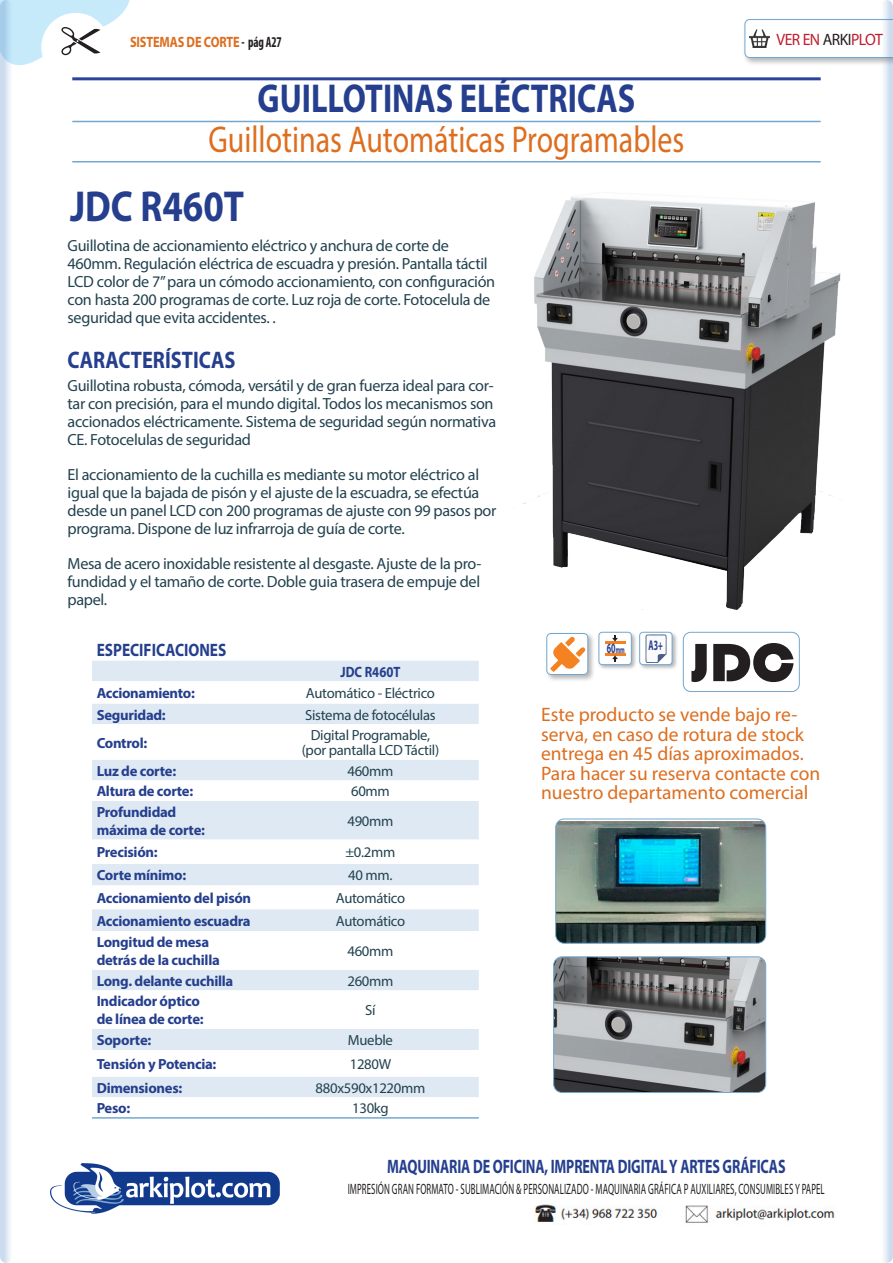
<style>
.page{position:relative;width:893px;height:1263px;background:#fff}
.page>*{position:absolute;margin:0;border:0;box-sizing:border-box;transform-origin:0 0}
.tituloproducto{font:700 43.5px "Myriad Pro";color:#253f8e;scale:.85 1}
.tituloSección{font:700 40.5px "Myriad Pro";color:#253f8e;scale:.8 1}
.subtituloSección_-_C{font:37.5px "Myriad Pro";color:#dd6e1f;scale:.8 1}
.subtituloproducto{font:700 24px "Myriad Pro";color:#253f8e;scale:.85 1}
.pieizq_-_Copia{font:19.5px/19.5px "Myriad Pro";color:#dd6e1f}
.t1{font:700 19.5px "Myriad Pro";letter-spacing:-.01em;color:#253f8e;scale:.72 1}
.tabla_subtitulo{font:700 18px "Myriad Pro";color:#253f8e;scale:.85 1}
.t2{font:16.5px "Myriad Pro";letter-spacing:-.03em;color:#be1d2c;scale:.95 1}
.Párrafo{font:16.2px/18px "Myriad Pro";letter-spacing:-.02em;color:#22424f}
.t3{font:15px "Myriad Pro";letter-spacing:.01em;color:#231f20;scale:.59 1}
.t4{font:700 15px "Myriad Pro";letter-spacing:-.01em;color:#dd6e1f;scale:.82 1}
.tabla_subtitulo-2{font:700 15px "Myriad Pro";color:#253f8e;scale:.85 1}
.tabla-parrAfo{font:700 14.7px/18px "Myriad Pro";letter-spacing:-.02em;color:#253f8e}
.tabla-parrAfo-2{font:14.7px/15px "Myriad Pro";letter-spacing:-.02em;color:#22424f;text-align:center}
.formatoscompactos{font:700 14.25px "Myriad Pro";color:#253f8e;scale:.56 1}
.s1{font-stretch:condensed;color:#231f20}
.s2{color:#231f20}
.s3{font-size:9.45px}
</style>
<div class="page">
<div style="left:743px;top:17px;width:150px;height:49px;background:#6c6d70;opacity:.5"></div>
<svg style="left:744px;top:19px;width:136px;height:39px"></svg>
<img style="left:750px;top:30px;width:20px;height:17px">
<img style="left:50px;top:1163px;width:230px;height:50px">
<img style="left:534px;top:1204px;width:301px;height:19px">
<svg style="left:0;top:0;width:130px;height:65px"></svg>
<svg style="left:0;top:0;width:13px;height:1263px"></svg>
<svg style="left:880px;top:0;width:13px;height:1263px"></svg>
<hr style="left:72px;top:77px;width:749px;height:3px;background:#2b439b">
<hr style="left:72px;top:121px;width:749px;height:1px;background:#72a7d0">
<hr style="left:72px;top:161px;width:749px;height:1px;background:#72a7d0">
<div style="left:92px;top:661px;width:387px;height:20px;background:#dfe9f3"></div>
<svg style="left:92px;top:704px;width:387px;height:393px"></svg>
<hr style="left:92px;top:1117px;width:170px;height:2px;background:#72a7d0">
<hr style="left:262px;top:1117px;width:217px;height:2px;background:#72a7d0">
<img style="left:556px;top:819px;width:210px;height:124px">
<div style="left:555px;top:819px;width:211px;height:125px;border:1px solid #72a7d0;border-radius:9px"></div>
<img style="left:554px;top:957px;width:212px;height:135px">
<div style="left:553px;top:956px;width:213px;height:137px;border:1px solid #72a7d0;border-radius:9px"></div>
<div style="left:683px;top:632px;width:117px;height:60px;border:1px solid #72a7d0;border-radius:7px"></div>
<svg style="left:691px;top:643px;width:103px;height:39px"></svg>
<img style="left:522px;top:197px;width:319px;height:413px">
<div style="left:545px;top:631px;width:50px;height:51px;background:#6c6d70;opacity:.5"></div>
<div style="left:547px;top:633px;width:41px;height:41px;background:#fff;border-radius:4px"></div>
<svg style="left:550px;top:636px;width:36px;height:36px"></svg>
<div style="left:546px;top:633px;width:42px;height:42px;border:1px solid #72a7d0;border-radius:4px"></div>
<div style="left:597px;top:631px;width:40px;height:40px;background:#6c6d70;opacity:.5"></div>
<div style="left:599px;top:632px;width:32px;height:33px;background:#fff;border-radius:3px"></div>
<hr style="left:605px;top:641px;width:20px;height:3px;background:#f58220">
<hr style="left:605px;top:653px;width:20px;height:3px;background:#f58220">
<svg style="left:612px;top:635px;width:6px;height:6px"></svg>
<svg style="left:612px;top:655px;width:6px;height:7px"></svg>
<div style="left:599px;top:632px;width:33px;height:33px;border:1px solid #72a7d0;border-radius:3px"></div>
<div style="left:638px;top:631px;width:40px;height:40px;background:#6c6d70;opacity:.5"></div>
<div style="left:640px;top:632px;width:32px;height:33px;background:#fff;border-radius:3px"></div>
<svg style="left:645px;top:634px;width:22px;height:29px"></svg>
<div style="left:639px;top:632px;width:33px;height:33px;border:1px solid #72a7d0;border-radius:3px"></div>
<p class="t4" style="left:130px;top:33px;width:186px">SISTEMAS DE CORTE <span class="s1">- pág A27</span></p>
<p class="tituloSección" style="left:258px;top:72px;width:474px">GUILLOTINAS ELÉCTRICAS</p>
<p class="subtituloSección_-_C" style="left:209px;top:117px;width:596px">Guillotinas Automáticas Programables</p>
<p class="tituloproducto" style="left:70px;top:178px;width:206px">JDC R460T</p>
<p class="t2" style="left:776px;top:29px;width:114px">VER EN <span class="s2">ARKI</span>PLOT</p>
<p class="Párrafo" style="left:68px;top:236px;width:429px">Guillotina de accionamiento eléctrico y anchura de corte de 460mm. Regulación eléctrica de escuadra y presión. Pantalla táctil LCD color de 7” para un cómodo accionamiento, con configuración con hasta 200 programas de corte. Luz roja de corte. Fotocelula de seguridad que evita accidentes. .</p>
<p class="subtituloproducto" style="left:68px;top:345px;width:199px">CARACTERÍSTICAS</p>
<p class="Párrafo" style="left:68px;top:376px;width:430px">Guillotina robusta, cómoda, versátil y de gran fuerza ideal para cor&shy;tar con precisión, para el mundo digital. Todos los mecanismos son accionados eléctricamente. Sistema de seguridad según normativa CE. Fotocelulas de seguridad</p>
<p class="Párrafo" style="left:68px;top:465px;width:430px">El accionamiento de la cuchilla es mediante su motor eléctrico al igual que la bajada de pisón y el ajuste de la escuadra, se efectúa desde un panel LCD con 200 programas de ajuste con 99 pasos por programa. Dispone de luz infrarroja de guía de corte.</p>
<p class="Párrafo" style="left:68px;top:554px;width:415px;text-align:justify">Mesa de acero inoxidable resistente al desgaste. Ajuste de la pro&shy;fundidad y el tamaño de corte. Doble guia trasera de empuje del papel.</p>
<p class="tabla_subtitulo" style="left:97px;top:638px;width:154px">ESPECIFICACIONES</p>
<p class="tabla_subtitulo-2" style="left:340px;top:662px;width:72px">JDC R460T</p>
<p class="tabla-parrAfo" style="left:97px;top:684px;width:100px">Accionamiento:</p>
<p class="tabla-parrAfo-2" style="left:306px;top:685px;width:131px">Automático - Eléctrico</p>
<p class="tabla-parrAfo" style="left:97px;top:705px;width:71px">Seguridad:</p>
<p class="tabla-parrAfo-2" style="left:305px;top:707px;width:132px">Sistema de fotocélulas</p>
<p class="tabla-parrAfo" style="left:97px;top:733px;width:52px">Control:</p>
<p class="tabla-parrAfo-2" style="left:302px;top:727px;width:139px">Digital Programable, (por pantalla LCD Táctil)</p>
<p class="tabla-parrAfo" style="left:97px;top:761px;width:81px">Luz de corte:</p>
<p class="tabla-parrAfo-2" style="left:347px;top:763px;width:47px">460mm</p>
<p class="tabla-parrAfo" style="left:97px;top:782px;width:98px">Altura de corte:</p>
<p class="tabla-parrAfo-2" style="left:351px;top:784px;width:40px">60mm</p>
<p class="tabla-parrAfo" style="left:97px;top:802px;width:110px">Profundidad máxima de corte:</p>
<p class="tabla-parrAfo-2" style="left:347px;top:813px;width:47px">490mm</p>
<p class="tabla-parrAfo" style="left:97px;top:843px;width:62px">Precisión:</p>
<p class="tabla-parrAfo-2" style="left:345px;top:845px;width:51px">±0.2mm</p>
<p class="tabla-parrAfo" style="left:97px;top:866px;width:91px">Corte mínimo:</p>
<p class="tabla-parrAfo-2" style="left:348px;top:868px;width:46px">40 mm.</p>
<p class="tabla-parrAfo" style="left:97px;top:888px;width:156px">Accionamiento del pisón</p>
<p class="tabla-parrAfo-2" style="left:336px;top:890px;width:71px">Automático</p>
<p class="tabla-parrAfo" style="left:97px;top:911px;width:156px">Accionamiento escuadra</p>
<p class="tabla-parrAfo-2" style="left:336px;top:913px;width:71px">Automático</p>
<p class="tabla-parrAfo" style="left:97px;top:933px;width:125px">Longitud de mesa detrás de la cuchilla</p>
<p class="tabla-parrAfo-2" style="left:347px;top:943px;width:47px">460mm</p>
<p class="tabla-parrAfo" style="left:97px;top:971px;width:138px">Long. delante cuchilla</p>
<p class="tabla-parrAfo-2" style="left:347px;top:973px;width:47px">260mm</p>
<p class="tabla-parrAfo" style="left:97px;top:992px;width:108px">Indicador óptico de línea de corte:</p>
<p class="tabla-parrAfo-2" style="left:365px;top:1003px;width:12px">Sí</p>
<p class="tabla-parrAfo" style="left:97px;top:1031px;width:56px">Soporte:</p>
<p class="tabla-parrAfo-2" style="left:348px;top:1032px;width:47px">Mueble</p>
<p class="tabla-parrAfo" style="left:97px;top:1054px;width:121px">Tensión y Potencia:</p>
<p class="tabla-parrAfo-2" style="left:350px;top:1056px;width:43px">1280W</p>
<p class="tabla-parrAfo" style="left:97px;top:1078px;width:87px">Dimensiones:</p>
<p class="tabla-parrAfo-2" style="left:316px;top:1080px;width:111px">880x590x1220mm</p>
<p class="tabla-parrAfo" style="left:97px;top:1099px;width:35px">Peso:</p>
<p class="tabla-parrAfo-2" style="left:352px;top:1100px;width:38px">130kg</p>
<p class="formatoscompactos" style="left:607px;top:639px;width:34px">60<span class="s3">mm</span></p>
<p class="formatoscompactos" style="left:648px;top:636px;width:27px">A3+</p>
<p class="pieizq_-_Copia" style="left:541px;top:705px;width:281px">Este producto se vende bajo re&shy;serva, en caso de rotura de stock entrega en 45 días aproximados.<br>Para hacer su reserva contacte con nuestro departamento comercial</p>
<p class="t1" style="left:387px;top:1154px;width:555px">MAQUINARIA DE OFICINA, IMPRENTA DIGITAL Y ARTES GRÁFICAS</p>
<p class="t3" style="left:348px;top:1180px;width:810px">IMPRESIÓN GRAN FORMATO - SUBLIMACIÓN &amp; PERSONALIZADO - MAQUINARIA GRÁFICA P AUXILIARES, CONSUMIBLES Y PAPEL</p>
</div>
